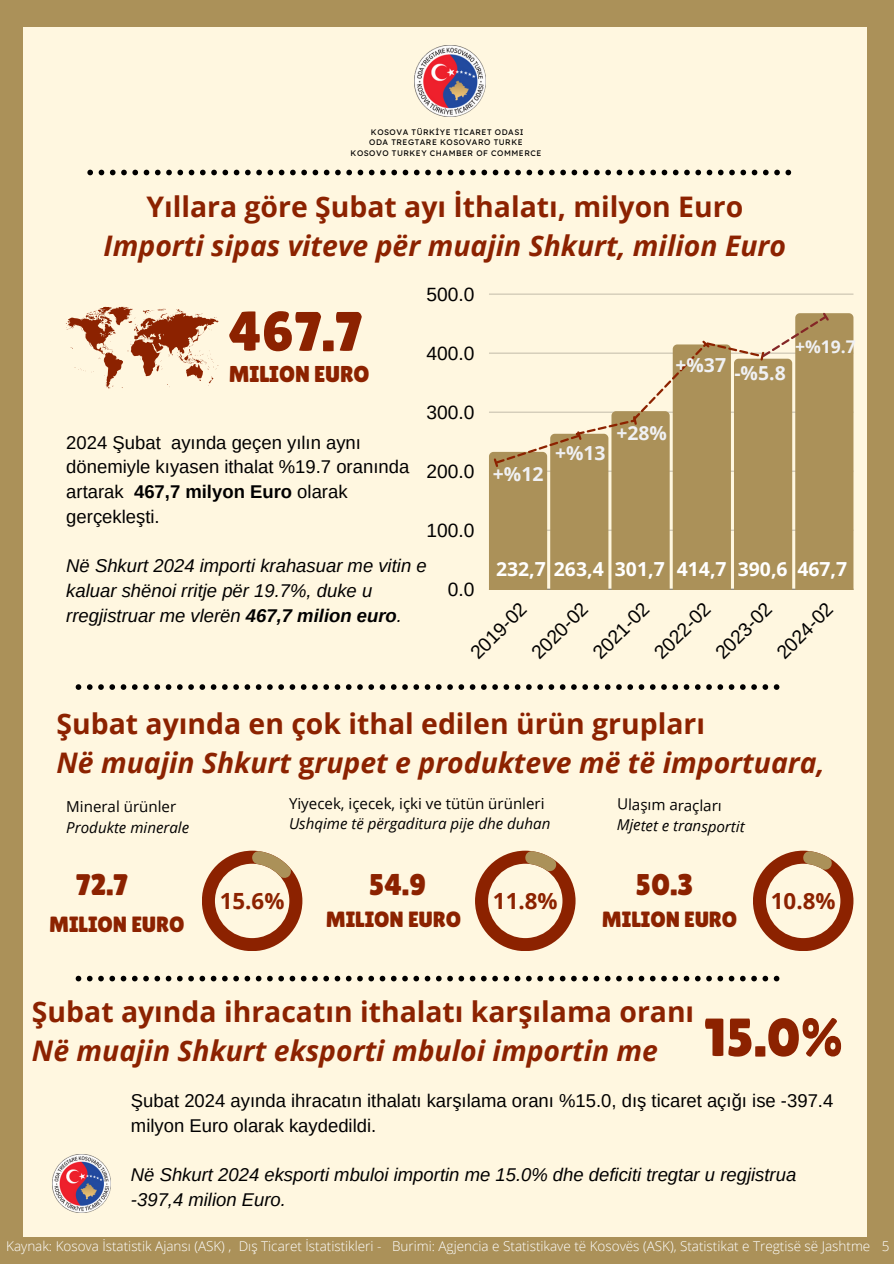
<style>
.page{position:relative;width:894px;height:1264px;background:#fff}
.page>*{position:absolute;margin:0;border:0;box-sizing:border-box;transform-origin:0 0}
.t1{font:55.65px "Lilita One";color:#8c2200}
.t2{font:53.55px "Lilita One";color:#8c2200}
.t3{font:30px "Lilita One";color:#8c2200}
.t4{font:italic 700 28.35px/39.6px "Open Sans";color:#8c2200}
.t5{font:700 28.35px/39.6px "Open Sans";color:#8c2200}
.t6{font:22.95px "Lilita One";color:#8c2200}
.t7{font:700 22.35px "Open Sans";color:#8c2200}
.t8{font:22.05px "Lilita One";color:#8c2200}
.t9{font:700 19.35px "Open Sans";color:#fff}
.t10{font:700 19.35px "Open Sans";color:#f0f1f4}
.t11{font:19.2px "Arimo";color:#000}
.t12{font:18.45px/24.8px "Arimo";color:#000}
.t13{font:italic 18.45px/24.8px "Arimo";color:#000}
.t14{font:700 17.55px "Open Sans";color:#f0f1f4}
.t15{font:italic 15.15px "Open Sans";color:#000}
.t16{font:15.15px "Open Sans";color:#000}
.t17{font:300 13.5px "Open Sans";color:#fff}
.t18{font:8.1px "Lexend Deca";letter-spacing:.06em;color:#000}
.s1{font-style:normal}
.s2{font-weight:700}
.s3{font-style:italic}
</style>
<div class="page">
<div style="left:0;top:0;width:893px;height:1263px;background:#ab9159"></div>
<div style="left:23px;top:27px;width:843px;height:1209px;background:#fff7e0"></div>
<img style="left:414px;top:46px;width:72px;height:71px">
<svg style="left:87px;top:170px;width:703px;height:5px"></svg>
<svg style="left:202px;top:850px;width:100px;height:101px"></svg>
<svg style="left:475px;top:850px;width:100px;height:101px"></svg>
<svg style="left:76px;top:684px;width:703px;height:6px"></svg>
<svg style="left:753px;top:850px;width:100px;height:101px"></svg>
<hr style="left:489px;top:589px;width:364px;height:1px;background:#000">
<hr style="left:489px;top:294px;width:364px;height:1px;background:#000">
<svg style="left:489px;top:312px;width:364px;height:277px"></svg>
<img style="left:52px;top:1154px;width:58px;height:58px">
<svg style="left:76px;top:975px;width:703px;height:6px"></svg>
<svg style="left:66px;top:307px;width:153px;height:82px"></svg>
<p class="t18" style="left:371px;top:126px;width:154px">KOSOVA TÜRKİYE TİCARET ODASI</p>
<p class="t18" style="left:369px;top:137px;width:155px">ODA TREGTARE KOSOVARO TURKE</p>
<p class="t18" style="left:350px;top:148px;width:192px">KOSOVO TURKEY CHAMBER OF COMMERCE</p>
<h5 class="t4" style="left:104px;top:186px;width:683px;text-align:center"><span class="s1">Yıllara göre Şubat ayı İthalatı, milyon Euro<br></span>Importi sipas viteve për muajin Shkurt, milion Euro</h5>
<h6 class="t1" style="left:229px;top:299px;width:135px">467.7</h6>
<p class="t6" style="left:229px;top:361px;width:142px">MILION EURO</p>
<p class="t11" style="left:426px;top:283px;width:49px">500.0</p>
<p class="t11" style="left:426px;top:342px;width:49px">400.0</p>
<p class="t11" style="left:426px;top:401px;width:49px">300.0</p>
<h4 class="t10" style="left:675px;top:351px;width:52px">+%37</h4>
<h1 class="t10" style="left:734px;top:359px;width:53px">-%5.8</h1>
<p class="t14" style="left:795px;top:334px;width:62px">+%19.7</p>
<h5 class="t10" style="left:616px;top:419px;width:52px">+28%</h5>
<h5 class="t12" style="left:66px;top:430px;width:344px">2024 Şubat ayında geçen yılın aynı dönemiyle kıyasen ithalat %19.7 oranında artarak <span class="s2">467,7 milyon Euro</span> olarak gerçekleşti.</h5>
<h5 class="t13" style="left:66px;top:553px;width:362px">Në Shkurt 2024 importi krahasuar me vitin e kaluar shënoi rritje për 19.7%, duke u rregjistruar me vlerën <span class="s2">467,7 milion euro</span>.</h5>
<h4 class="t10" style="left:555px;top:439px;width:52px">+%13</h4>
<p class="t11" style="left:426px;top:460px;width:49px">200.0</p>
<h2 class="t10" style="left:492px;top:460px;width:52px">+%12</h2>
<p class="t11" style="left:426px;top:519px;width:49px">100.0</p>
<h2 class="t9" style="left:496px;top:555px;width:109px">232,7 263,4</h2>
<p class="t9" style="left:614px;top:555px;width:51px">301,7</p>
<h2 class="t9" style="left:676px;top:555px;width:51px">414,7</h2>
<p class="t9" style="left:797px;top:555px;width:51px">467,7</p>
<h3 class="t9" style="left:737px;top:555px;width:51px">390,6</h3>
<p class="t11" style="left:447px;top:578px;width:28px">0.0</p>
<p class="t11" style="left:466px;top:648px;width:72px;rotate:-45deg">2019-02</p>
<p class="t11" style="left:527px;top:648px;width:72px;rotate:-45deg">2020-02</p>
<p class="t11" style="left:588px;top:648px;width:72px;rotate:-45deg">2021-02</p>
<p class="t11" style="left:649px;top:648px;width:72px;rotate:-45deg">202 -02</p>
<p class="t11" style="left:711px;top:648px;width:72px;rotate:-45deg">2023-02</p>
<p class="t11" style="left:772px;top:648px;width:72px;rotate:-45deg">2024-02</p>
<h3 class="t4" style="left:57px;top:702px;width:769px"><span class="s1">Şubat ayında en çok ithal edilen ürün grupları<br></span>Në muajin Shkurt <span class="s1">g</span>rupet e produkteve më të importuara,</h3>
<h6 class="t16" style="left:66px;top:796px;width:111px">Mineral ürünler</h6>
<h6 class="t15" style="left:66px;top:816px;width:124px">Produkte minerale</h6>
<h5 class="t3" style="left:76px;top:867px;width:54px">72.7</h5>
<h1 class="t8" style="left:49px;top:911px;width:137px">MILION EURO</h1>
<p class="t16" style="left:289px;top:792px;width:257px">Yiyecek, içecek, içki ve tütün ürünleri</p>
<h3 class="t15" style="left:289px;top:813px;width:263px">Ushqime të përgaditura pije dhe duhan</h3>
<h5 class="t3" style="left:368px;top:867px;width:59px">54.9</h5>
<h6 class="t8" style="left:325px;top:907px;width:137px">MILION EURO</h6>
<p class="t7" style="left:220px;top:885px;width:66px">15.6%</p>
<p class="t7" style="left:493px;top:885px;width:66px">11.8%</p>
<h4 class="t16" style="left:617px;top:793px;width:106px;rotate:1deg">Ulaşım araçları</h4>
<p class="t15" style="left:617px;top:814px;width:129px;rotate:1deg">Mjetet e transportit</p>
<h5 class="t3" style="left:635px;top:867px;width:59px">50.3</h5>
<h5 class="t8" style="left:601px;top:907px;width:137px">MILION EURO</h5>
<p class="t7" style="left:770px;top:885px;width:66px">10.8%</p>
<h5 class="t5" style="left:32px;top:990px;width:663px">Şubat ayında ihracatın ithalatı karşılama oranı<br><span class="s3">Në muajin Shkurt eksporti mbuloi importin me</span></h5>
<h5 class="t12" style="left:131px;top:1088px;width:703px">Şubat 2024 ayında ihracatın ithalatı karşılama oranı %15.0, dış ticaret açığı ise -397.4 milyon Euro olarak kaydedildi.</h5>
<h5 class="t13" style="left:131px;top:1162px;width:666px">Në Shkurt 2024 eksporti mbuloi importin me 15.0% dhe deficiti tregtar u regjistrua -397,4 milion Euro.</h5>
<p class="t2" style="left:704px;top:1006px;width:141px">15.0%</p>
<p class="t17" style="left:6px;top:1236px;width:884px">Kaynak: Kosova İstatistik Ajansı (ASK) , Dış Ticaret İstatistikleri - Burimi: Agjencia e Statistikave të Kosovës (ASK), Statistikat e Tregtisë së Jashtme 5</p>
</div>
